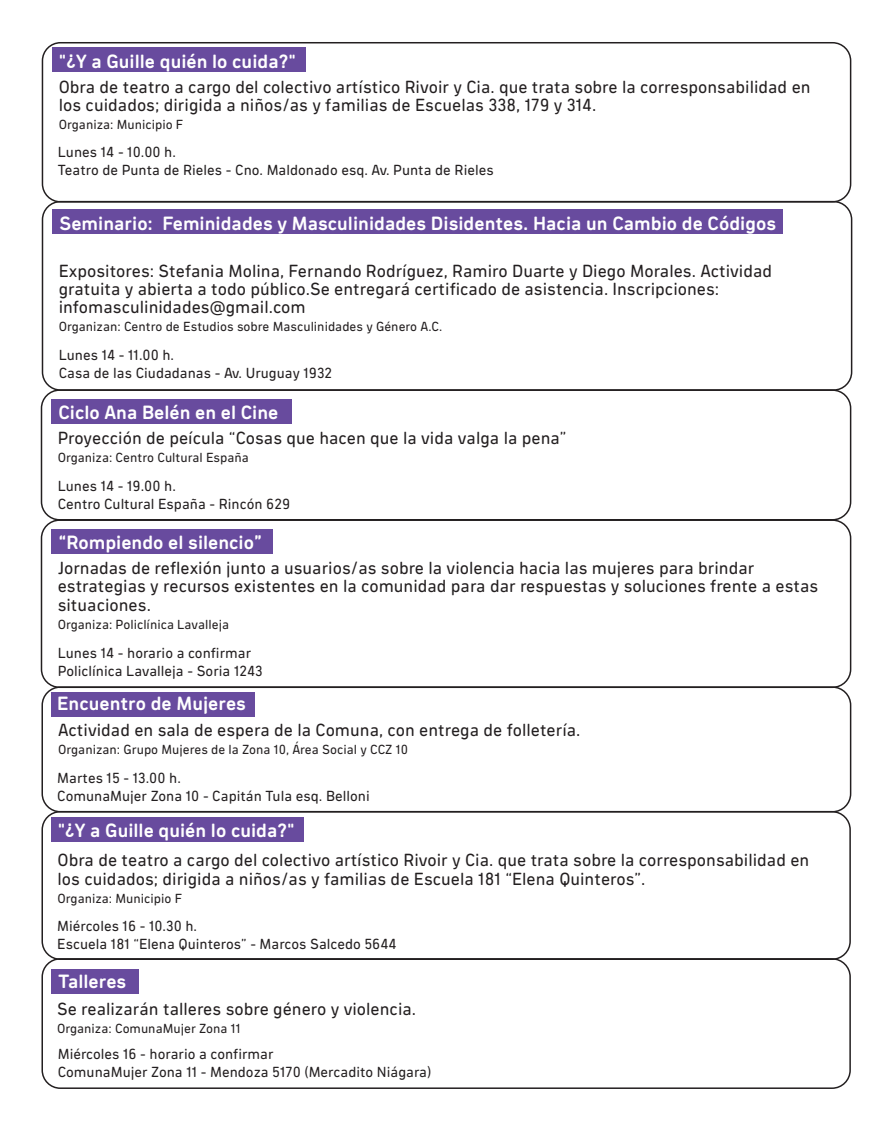
<style>
.page{position:relative;width:893px;height:1124px;background:#fff}
.page>*{position:absolute;margin:0;border:0;box-sizing:border-box;transform-origin:0 0}
.t1{font:700 19.5px "Ciudadela Pro";color:#fff}
.t2{font:18px/18px "Ciudadela Pro";color:#231f20}
.t3{font:15px/18px "Ciudadela Pro";color:#231f20}
.t4{font:13.5px "Ciudadela Pro";color:#231f20}
</style>
<div class="page">
<div style="left:52px;top:48px;width:254px;height:24px;background:#684b9e"></div>
<div style="left:51px;top:530px;width:221px;height:24px;background:#684b9e"></div>
<div style="left:51px;top:400px;width:240px;height:24px;background:#684b9e"></div>
<div style="left:52px;top:210px;width:731px;height:24px;background:#684b9e"></div>
<div style="left:51px;top:692px;width:203px;height:24px;background:#684b9e"></div>
<div style="left:51px;top:817px;width:253px;height:24px;background:#684b9e"></div>
<div style="left:51px;top:969px;width:87px;height:25px;background:#684b9e"></div>
<div style="left:41px;top:519px;width:810px;height:169px;border:2px solid #231f20;border-radius:18px"></div>
<div style="left:41px;top:686px;width:810px;height:126px;border:2px solid #231f20;border-radius:18px"></div>
<div style="left:42px;top:42px;width:809px;height:160px;border:2px solid #231f20;border-radius:18px"></div>
<div style="left:41px;top:811px;width:810px;height:149px;border:2px solid #231f20;border-radius:18px"></div>
<div style="left:41px;top:389px;width:810px;height:131px;border:2px solid #231f20;border-radius:18px"></div>
<div style="left:42px;top:201px;width:810px;height:190px;border:2px solid #231f20;border-radius:18px"></div>
<div style="left:41px;top:958px;width:810px;height:130px;border:2px solid #231f20;border-radius:18px"></div>
<p class="t1" style="left:59px;top:49px;width:238px">"¿Y a Guille quién lo cuida?"</p>
<p class="t2" style="left:59px;top:77px;width:753px">Obra de teatro a cargo del colectivo artístico Rivoir y Cia. que trata sobre la corresponsabilidad en los cuidados; dirigida a niños/as y familias de Escuelas 338, 179 y 314.</p>
<p class="t4" style="left:59px;top:116px;width:126px">Organiza: Municipio F</p>
<p class="t3" style="left:58px;top:142px;width:437px">Lunes 14 - 10.00 h.<br>Teatro de Punta de Rieles - Cno. Maldonado esq. Av. Punta de Rieles</p>
<p class="t1" style="left:60px;top:211px;width:718px">Seminario: Feminidades y Masculinidades Disidentes. Hacia un Cambio de Códigos</p>
<p class="t2" style="left:59px;top:261px;width:715px">Expositores: Stefania Molina, Fernando Rodríguez, Ramiro Duarte y Diego Morales. Actividad gratuita y abierta a todo público.Se entregará certificado de asistencia. Inscripciones: infomasculinidades@gmail.com</p>
<p class="t4" style="left:59px;top:318px;width:385px">Organizan: Centro de Estudios sobre Masculinidades y Género A.C.</p>
<p class="t3" style="left:59px;top:346px;width:275px">Lunes 14 - 11.00 h.<br>Casa de las Ciudadanas - Av. Uruguay 1932</p>
<p class="t1" style="left:58px;top:399px;width:221px">Ciclo Ana Belén en el Cine</p>
<p class="t2" style="left:58px;top:428px;width:510px">Proyección de peícula “Cosas que hacen que la vida valga la pena”</p>
<p class="t4" style="left:58px;top:449px;width:193px">Organiza: Centro Cultural España</p>
<p class="t3" style="left:58px;top:476px;width:234px">Lunes 14 - 19.00 h.<br>Centro Cultural España - Rincón 629</p>
<p class="t1" style="left:59px;top:529px;width:205px">“Rompiendo el silencio”</p>
<p class="t2" style="left:58px;top:558px;width:762px">Jornadas de reflexión junto a usuarios/as sobre la violencia hacia las mujeres para brindar estrategias y recursos existentes en la comunidad para dar respuestas y soluciones frente a estas situaciones.</p>
<p class="t4" style="left:58px;top:615px;width:173px">Organiza: Policlínica Lavalleja</p>
<p class="t3" style="left:58px;top:644px;width:206px">Lunes 14 - horario a confirmar<br>Policlínica Lavalleja - Soria 1243</p>
<p class="t1" style="left:57px;top:690px;width:190px">Encuentro de Mujeres</p>
<p class="t2" style="left:58px;top:720px;width:524px">Actividad en sala de espera de la Comuna, con entrega de folletería.</p>
<p class="t4" style="left:58px;top:741px;width:351px">Organizan: Grupo Mujeres de la Zona 10, Área Social y CCZ 10</p>
<p class="t3" style="left:57px;top:768px;width:314px">Martes 15 - 13.00 h.<br>ComunaMujer Zona 10 - Capitán Tula esq. Belloni</p>
<p class="t1" style="left:58px;top:818px;width:238px">"¿Y a Guille quién lo cuida?"</p>
<p class="t2" style="left:58px;top:850px;width:753px">Obra de teatro a cargo del colectivo artístico Rivoir y Cia. que trata sobre la corresponsabilidad en los cuidados; dirigida a niños/as y familias de Escuela 181 “Elena Quinteros”.</p>
<p class="t4" style="left:58px;top:889px;width:126px">Organiza: Municipio F</p>
<p class="t3" style="left:57px;top:916px;width:341px">Miércoles 16 - 10.30 h.<br>Escuela 181 “Elena Quinteros” - Marcos Salcedo 5644</p>
<p class="t1" style="left:59px;top:968px;width:69px">Talleres</p>
<p class="t2" style="left:57px;top:999px;width:361px">Se realizarán talleres sobre género y violencia.</p>
<p class="t4" style="left:57px;top:1020px;width:185px">Organiza: ComunaMujer Zona 11</p>
<p class="t3" style="left:58px;top:1044px;width:375px">Miércoles 16 - horario a confirmar<br>ComunaMujer Zona 11 - Mendoza 5170 (Mercadito Niágara)</p>
</div>
